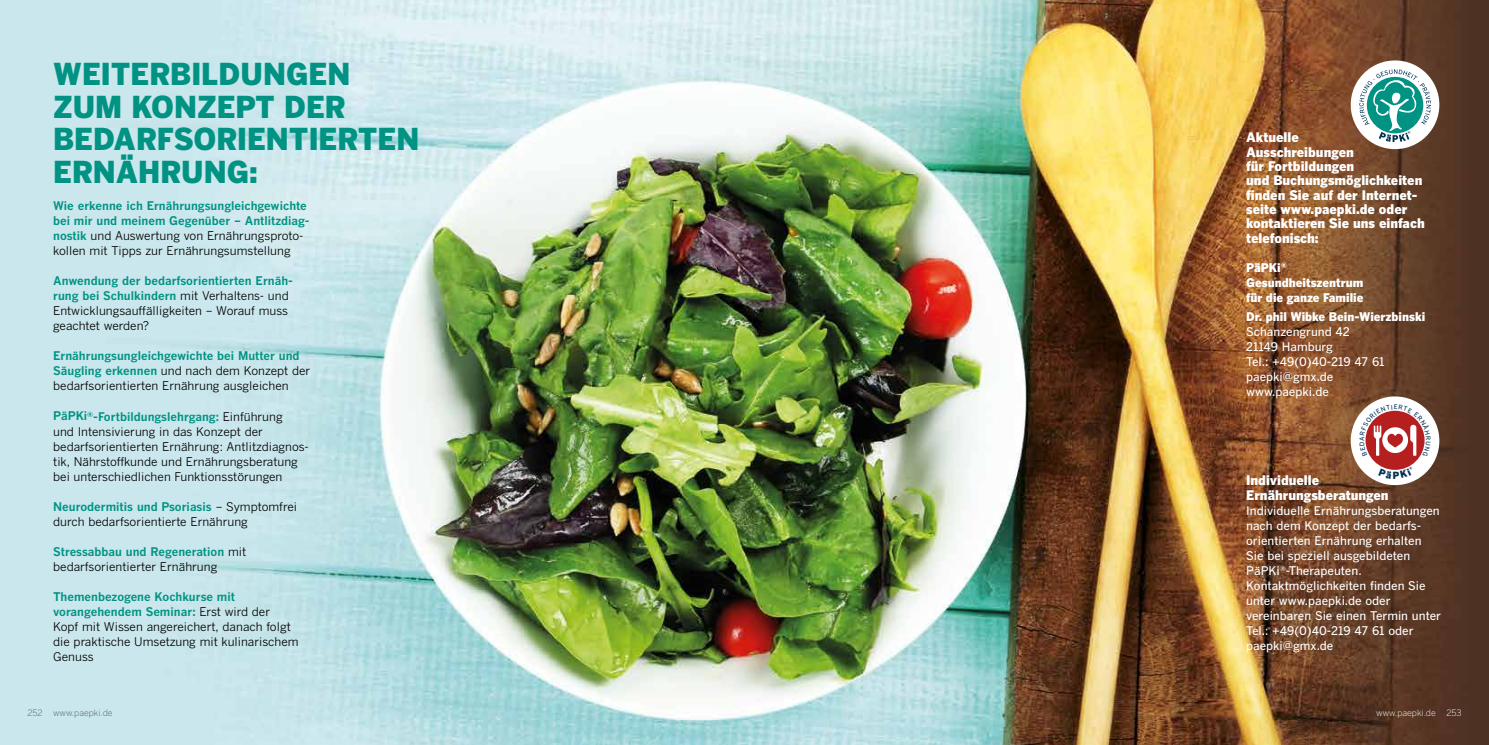
<style>
.page{position:relative;width:1489px;height:745px;background:#fff}
.page>*{position:absolute;margin:0;border:0;box-sizing:border-box;transform-origin:0 0}
.t1{font:900 30px/32.5px "Benton Gothic";color:#009383}
.t2{font:900 13.12px/14.4px "Benton Gothic";color:#fff}
.t3{font:11.88px/15px "Benton Gothic";color:#000}
.t4{font:500 11.88px/15px "Benton Gothic";color:#fff}
.t5{font:700 11.88px/15px "Benton Gothic";color:#009383}
.t6{font:900 11.88px/15px "Benton Gothic";color:#fff}
.t7{font:300 8.75px "Benton Gothic";color:#fff}
.t8{font:300 8.75px "Benton Gothic";color:#575756}
.s1{font-weight:400;color:#000}
.s2{font-weight:700;color:#009383}
</style>
<div class="page">
<img style="left:0;top:0;width:1488px;height:744px">
<div style="left:1350px;top:60px;width:89px;height:89px;background:#fff;border-radius:50%"></div>
<svg style="left:1358px;top:69px;width:72px;height:73px"></svg>
<div style="left:1350px;top:396px;width:89px;height:89px;background:#fff;border-radius:50%"></div>
<div style="left:1365px;top:410px;width:59px;height:59px;background:#b51f1f;border-radius:50%"></div>
<svg style="left:1359px;top:404px;width:71px;height:52px"></svg>
<svg style="left:1380px;top:466px;width:30px;height:4px"></svg>
<h1 class="t1" style="left:53px;top:57px;width:368px">WEITERBILDUNGEN<br>ZUM KONZEPT DER<br>BEDARFSORIENTIERTEN<br>ERNÄHRUNG:</h1>
<p class="t5" style="left:53px;top:198px;width:258px">Wie erkenne ich Ernährungsungleichgewichte bei mir und meinem Gegenüber – Antlitzdiag&shy;nostik <span class="s1">und Auswertung von Ernährungsproto&shy;kollen mit Tipps zur Ernährungsumstellung</span></p>
<p class="t3" style="left:53px;top:273px;width:241px"><span class="s2">Anwendung der bedarfsorientierten Ernäh&shy;rung bei Schulkindern</span> mit Verhaltens- und Entwicklungsauffälligkeiten – Worauf muss geachtet werden?</p>
<p class="t3" style="left:53px;top:348px;width:259px"><span class="s2">Ernährungsungleichgewichte bei Mutter und<br>Säugling erkennen</span> und nach dem Konzept der bedarfsorientierten Ernährung ausgleichen</p>
<p class="t3" style="left:53px;top:408px;width:257px"><span class="s2">PäPKi</span><sup>®</sup><span class="s2">-Fortbildungslehrgang:</span> Einführung<br>und Intensivierung in das Konzept der bedarfsorientierten Ernährung: Antlitzdiagnos&shy;tik, Nährstoffkunde und Ernährungsberatung bei unterschiedlichen Funktionsstörungen</p>
<p class="t3" style="left:53px;top:498px;width:245px"><span class="s2">Neurodermitis und Psoriasis</span> – Symptomfrei durch bedarfsorientierte Ernährung</p>
<p class="t3" style="left:53px;top:543px;width:194px"><span class="s2">Stressabbau und Regeneration</span> mit bedarfsorientierter Ernährung</p>
<p class="t3" style="left:53px;top:588px;width:247px"><span class="s2">Themenbezogene Kochkurse mit vorangehendem Seminar:</span> Erst wird der<br>Kopf mit Wissen angereichert, danach folgt die praktische Umsetzung mit kulinarischem<br>Genuss</p>
<p class="t8" style="left:27px;top:707px;width:87px">252 www.paepki.de</p>
<p class="t2" style="left:1245px;top:130px;width:180px">Aktuelle<br>Ausschreibungen<br>für Fortbildungen<br>und Buchungsmöglichkeiten finden Sie auf der Internet&shy;seite www.paepki.de oder kontaktieren Sie uns einfach telefonisch:</p>
<p class="t6" style="left:1245px;top:260px;width:119px">PäPKi<sup>®<br></sup>Gesundheitszentrum für die ganze Familie</p>
<p class="t6" style="left:1245px;top:308px;width:181px">Dr. phil Wibke Bein-Wierzbinski</p>
<p class="t4" style="left:1245px;top:323px;width:140px">Schanzengrund 42<br>21149 Hamburg<br>Tel.: +49(0)40-219 47 61 paepki@gmx.de www.paepki.de</p>
<p class="t2" style="left:1245px;top:473px;width:144px">Individuelle<br>Ernährungsberatungen</p>
<p class="t4" style="left:1245px;top:502px;width:196px">Individuelle Ernährungsberatungen nach dem Konzept der bedarfs&shy;orientierten Ernährung erhalten<br>Sie bei speziell ausgebildeten<br>PäPKi<sup>®</sup>-Therapeuten.<br>Kontaktmöglichkeiten finden Sie unter www.paepki.de oder vereinbaren Sie einen Termin unter<br>Tel.: +49(0)40-219 47 61 oder paepki@gmx.de</p>
<p class="t7" style="left:1376px;top:707px;width:87px">www.paepki.de 253</p>
</div>
